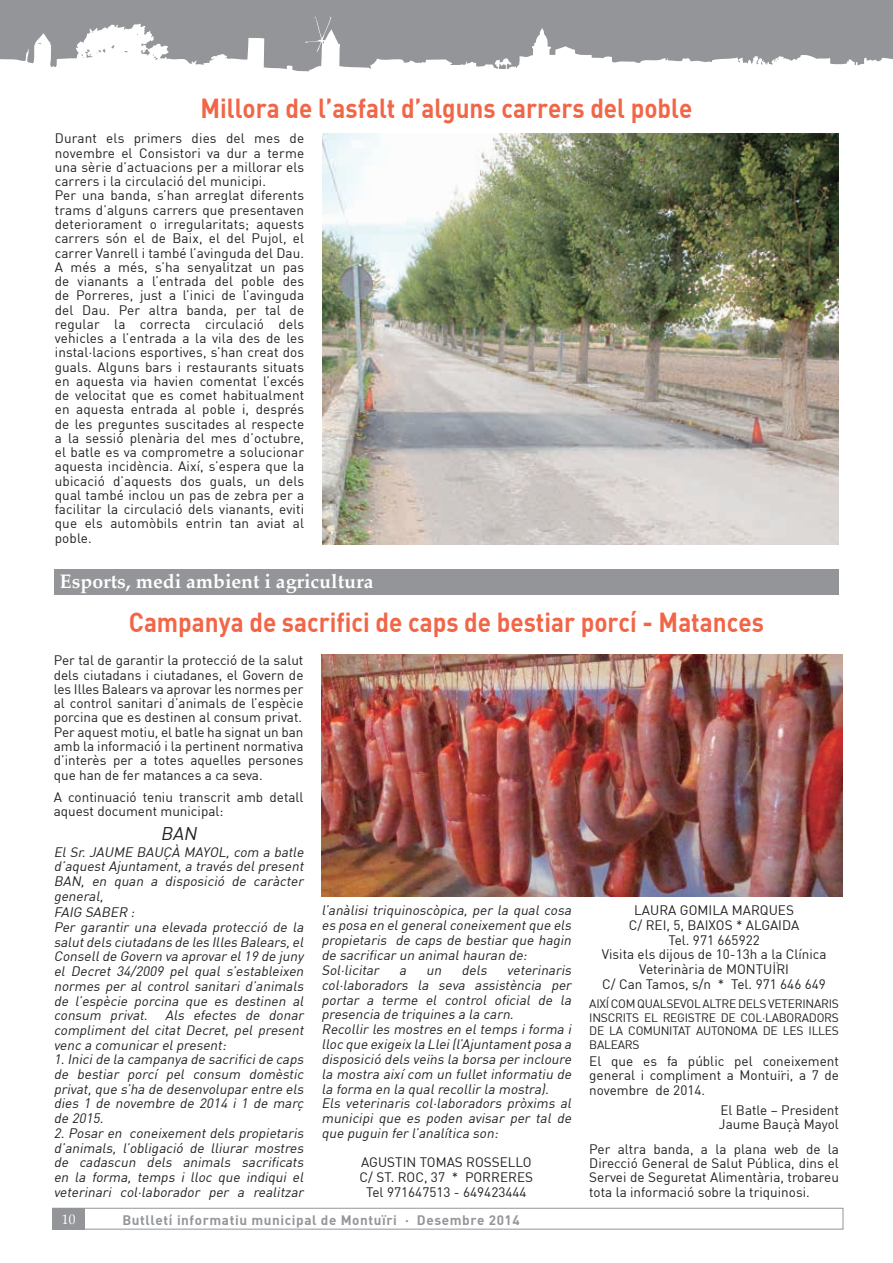
<style>
.page{position:relative;width:893px;height:1263px;background:#fff}
.page>*{position:absolute;margin:0;border:0;box-sizing:border-box;transform-origin:0 0}
.t1{font:27px "DIN Bold";color:#f26648;scale:.9 1}
.t2{font:700 19.5px "Palatino";color:#fff}
.t3{font:italic 18px "DIN";color:#231f20}
.t4{font:13.5px/14.2px "DIN";letter-spacing:.01em;color:#231f20}
.t5{font:italic 13.5px/14.7px "DIN";color:#231f20}
.t6{font:13.5px "DIN Bold";letter-spacing:.045em;color:#939598}
.t7{font:13.5px "Palatino";color:#fff}
.t8{font:12px/13.5px "DIN";letter-spacing:-.02em;color:#231f20;text-align:justify}
</style>
<div class="page">
<div style="left:52px;top:1208px;width:791px;height:21px;border:1px solid #939598"></div>
<div style="left:52px;top:1208px;width:33px;height:21px;background:#939598"></div>
<div style="left:0;top:0;width:893px;height:86px;background:#939598"></div>
<svg style="left:0;top:16px;width:893px;height:70px"></svg>
<img style="left:322px;top:133px;width:517px;height:411px">
<div style="left:55px;top:569px;width:783px;height:26px;background:#939598"></div>
<img style="left:322px;top:655px;width:520px;height:241px">
<h1 class="t1" style="left:200px;top:90px;width:548px">Millora de l’asfalt d’alguns carrers del poble</h1>
<p class="t4" style="left:55px;top:131px;width:251px">Durant els primers dies del mes de novembre el Consistori va dur a terme una sèrie d’actuacions per a millorar els carrers i la circulació del municipi.<br>Per una banda, s’han arreglat diferents trams d’alguns carrers que presentaven deteriorament o irregularitats; aquests carrers són el de Baix, el del Pujol, el carrer Vanrell i també l’avinguda del Dau.<br>A més a més, s’ha senyalitzat un pas de vianants a l’entrada del poble des de Porreres, just a l’inici de l’avinguda del Dau. Per altra banda, per tal de regular la correcta circulació dels vehicles a l’entrada a la vila des de les instal·lacions esportives, s’han creat dos guals. Alguns bars i restaurants situats en aquesta via havien comentat l’excés de velocitat que es comet habitualment en aquesta entrada al poble i, després de les preguntes suscitades al respecte a la sessió plenària del mes d’octubre, el batle es va comprometre a solucionar aquesta incidència. Així, s’espera que la ubicació d’aquests dos guals, un dels qual també inclou un pas de zebra per a facilitar la circulació dels vianants, eviti que els automòbils entrin tan aviat al poble.</p>
<h2 class="t2" style="left:60px;top:565px;width:315px">Esports, medi ambient i agricultura</h2>
<h1 class="t1" style="left:129px;top:605px;width:707px">Campanya de sacrifici de caps de bestiar porcí - Matances</h1>
<p class="t4" style="left:54px;top:653px;width:251px;text-align:justify">Per tal de garantir la protecció de la salut dels ciutadans i ciutadanes, el Govern de les Illes Balears va aprovar les normes per al control sanitari d’animals de l’espècie porcina que es destinen al consum privat.<br>Per aquest motiu, el batle ha signat un ban amb la informació i la pertinent normativa d’interès per a totes aquelles persones que han de fer matances a ca seva.</p>
<p class="t4" style="left:54px;top:790px;width:251px">A continuació teniu transcrit amb detall aquest document municipal:</p>
<h3 class="t3" style="left:160px;top:822px;width:42px">BAN</h3>
<p class="t5" style="left:54px;top:844px;width:254px;text-align:justify">El Sr. JAUME BAUÇÀ MAYOL, com a batle d’aquestAjuntament,a través delpresent BAN, en quan a disposició de caràcter general,</p>
<p class="t5" style="left:54px;top:905px;width:254px">FAIG SABER :<br>Per garantir una elevada protecció de la salutdels ciutadans de les Illes Balears,el Consellde Govern va aprovar el19 de juny el Decret 34/2009 pel qual s’estableixen normes per al control sanitari d’animals de l’espècie porcina que es destinen al consum privat. Als efectes de donar compliment del citat Decret, pel present venc a comunicar elpresent:<br>1.Inicide la campanya de sacrificide caps de bestiar porcí pel consum domèstic privat,que s’ha de desenvolupar entre els dies 1 de novembre de 2014 i 1 de març de 2015.</p>
<p class="t5" style="left:54px;top:1125px;width:254px;text-align:justify">2. Posar en coneixement dels propietaris d’animals, l’obligació de lliurar mostres de cadascun dels animals sacrificats en la forma, temps i lloc que indiqui el veterinari col·laborador per a realitzar</p>
<p class="t5" style="left:321px;top:903px;width:254px">l’anàlisi triquinoscòpica, per la qual cosa es posa en elgeneralconeixementque els propietaris de caps de bestiar que hagin de sacrificar un animalhauran de:<br>Sol·licitar</p>
<p class="t5" style="left:321px;top:962px;width:254px;text-indent:185px">veterinaris col·laboradors la seva assistència per portar a terme el control oficial de la presencia de triquines a la carn.<br>Recollir les mostres en el temps i forma i lloc que exigeix la Llei(l’Ajuntamentposa a disposició dels veïns la borsa per incloure la mostra així com un fullet informatiu de la forma en la qualrecollir la mostra).<br>Els veterinaris col·laboradors pròxims al municipi que es poden avisar per tal de que puguin fer l’analítica son:</p>
<p class="t4" style="left:360px;top:1154px;width:175px;line-height:15px;text-align:center">AGUSTIN TOMAS ROSSELLO<br>C/ ST. ROC, 37 * PORRERES<br>Tel 971647513 - 649423444</p>
<p class="t5" style="left:399px;top:962px;width:11px">a</p>
<p class="t5" style="left:426px;top:962px;width:20px">un</p>
<p class="t5" style="left:462px;top:962px;width:30px">dels</p>
<p class="t7" style="left:62px;top:1209px;width:15px">10</p>
<p class="t6" style="left:122px;top:1211px;width:399px">Butlletí informatiu municipal de Montuïri · Desembre 2014</p>
<p class="t4" style="left:629px;top:903px;width:172px;line-height:15px;text-align:center">LAURA GOMILA MARQUES<br>C/ REI, 5, BAIXOS * ALGAIDA<br>Tel. 971 665922</p>
<p class="t4" style="left:602px;top:946px;width:226px;line-height:15px;text-align:center">Visita els dijous de 10-13h a la Clínica<br>Veterinària de MONTUÏRI<br>C/ Can Tamos, s/n * Tel. 971 646 649</p>
<p class="t8" style="left:589px;top:997px;width:251px">AIXÍ COM QUALSEVOL ALTRE DELS VETERINARIS INSCRITS EL REGISTRE DE COL·LABORADORS DE LA COMUNITAT AUTONOMA DE LES ILLES BALEARS</p>
<p class="t4" style="left:589px;top:1054px;width:251px;text-align:justify">El que es fa públic pel coneixement general i compliment a Montuïri, a 7 de novembre de 2014.</p>
<p class="t4" style="left:719px;top:1103px;width:122px">El Batle – President<br>Jaume Bauçà Mayol</p>
<p class="t4" style="left:589px;top:1142px;width:251px;text-align:justify">Per altra banda, a la plana web de la Direcció General de Salut Pública, dins el Servei de Seguretat Alimentària, trobareu tota la informació sobre la triquinosi.</p>
</div>
